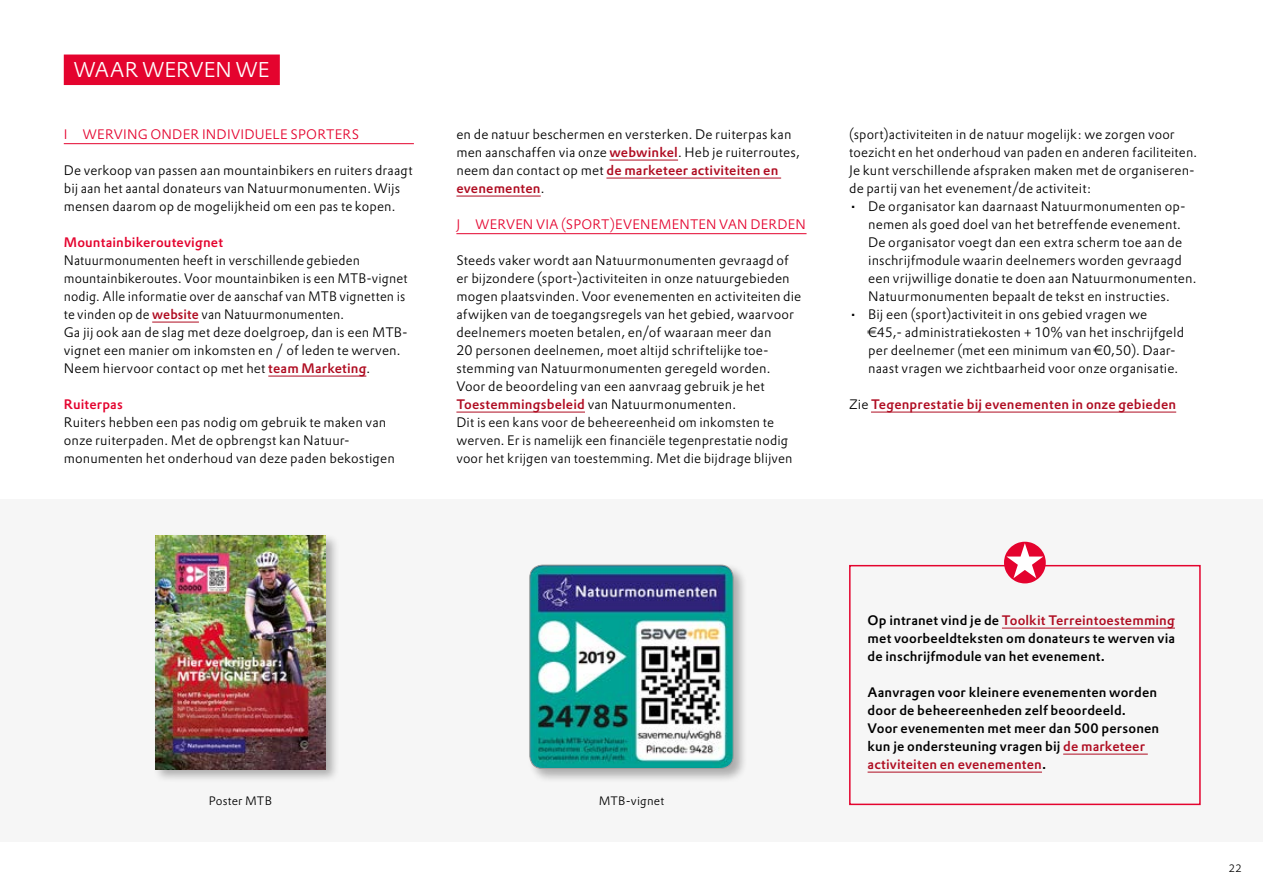
<style>
.page{position:relative;width:1263px;height:893px;background:#fff}
.page>*{position:absolute;margin:0;border:0;box-sizing:border-box;transform-origin:0 0}
.t1{font:300 21px "DTL Prokyon TOT";letter-spacing:-.005em;color:#fff}
.t2{font:300 13.5px/18px "DTL Prokyon TOT";letter-spacing:.01em;color:#000}
.t3{font:300 13.5px/18px "DTL Prokyon TOT";letter-spacing:.01em;color:#000;scale:.96 1}
.t4{font:500 13.5px/18px "DTL Prokyon TOT";letter-spacing:.01em;color:#000;text-align:justify}
.t5{font:300 13.5px "DTL Prokyon TOT";letter-spacing:.015em;color:#e4032e}
.t6{font:500 13.5px "DTL Prokyon TOT";letter-spacing:.01em;color:#af0c21}
.t7{font:500 13.5px "DTL Prokyon TOT";letter-spacing:.01em;color:#e4032e}
.t8{font:300 12px "DTL Prokyon TOT";letter-spacing:.015em;color:#000}
.t9{font:300 10.5px "DTL Prokyon TOT";color:#000}
.s1{font-weight:500;color:#af0c21}
.s2{font-weight:300;color:#000}
.s3{color:#af0c21}
</style>
<div class="page">
<div style="left:65px;top:55px;width:214px;height:29px;background:#e4032e"></div>
<div style="left:64px;top:55px;width:216px;height:30px;border:2px solid #e4032e"></div>
<hr style="left:64px;top:143px;width:350px;height:1px;background:#e4032e">
<hr style="left:152px;top:322px;width:47px;height:1px;background:#af0c21">
<hr style="left:268px;top:376px;width:98px;height:1px;background:#af0c21">
<hr style="left:609px;top:160px;width:69px;height:1px;background:#af0c21">
<hr style="left:606px;top:178px;width:175px;height:1px;background:#af0c21">
<hr style="left:456px;top:196px;width:85px;height:1px;background:#af0c21">
<hr style="left:456px;top:233px;width:350px;height:1px;background:#e4032e">
<hr style="left:456px;top:412px;width:129px;height:1px;background:#af0c21">
<hr style="left:871px;top:412px;width:305px;height:1px;background:#af0c21">
<div style="left:0;top:499px;width:1263px;height:342px;background:#f6f6f6"></div>
<div style="left:528px;top:563px;width:220px;height:221px;background:#000;opacity:.3"></div>
<img style="left:530px;top:565px;width:203px;height:203px">
<div style="left:530px;top:565px;width:203px;height:204px;border:1px solid #9d9d9c;border-radius:13px"></div>
<div style="left:153px;top:532px;width:187px;height:251px;background:#000;opacity:.3"></div>
<img style="left:155px;top:535px;width:171px;height:234px">
<hr style="left:1002px;top:628px;width:173px;height:1px;background:#af0c21">
<hr style="left:1063px;top:754px;width:85px;height:1px;background:#af0c21">
<hr style="left:867px;top:772px;width:175px;height:1px;background:#af0c21">
<div style="left:849px;top:565px;width:352px;height:240px;border:2px solid #e4032e"></div>
<svg style="left:1004px;top:542px;width:42px;height:41px"></svg>
<h1 class="t1" style="left:74px;top:56px;width:198px">WAAR WERVEN WE</h1>
<p class="t5" style="left:64px;top:126px;width:297px">I WERVING ONDER INDIVIDUELE SPORTERS</p>
<p class="t2" style="left:64px;top:161px;width:350px">De verkoop van passen aan mountainbikers en ruiters draagt bij aan het aantal donateurs van Natuurmonumenten. Wijs mensen daarom op de mogelijkheid om een pas te kopen.</p>
<p class="t7" style="left:64px;top:234px;width:161px">Mountainbikeroutevignet</p>
<p class="t3" style="left:64px;top:251px;width:360px">Natuurmonumenten heeft in verschillende gebieden mountainbikeroutes. Voor mountainbiken is een MTB-vignet nodig. Alle informatie over de aanschaf van MTB vignetten is te vinden op de <span class="s1">website</span> van Natuurmonumenten.<br>Ga jij ook aan de slag met deze doelgroep, dan is een MTB&shy;vignet een manier om inkomsten en / of leden te werven.<br>Neem hiervoor contact op met het <span class="s1">team Marketing</span>.</p>
<p class="t7" style="left:64px;top:396px;width:61px">Ruiterpas</p>
<p class="t2" style="left:64px;top:413px;width:333px">Ruiters hebben een pas nodig om gebruik te maken van onze ruiterpaden. Met de opbrengst kan Natuur&shy;monumenten het onderhoud van deze paden bekostigen</p>
<p class="t2" style="left:456px;top:125px;width:345px">en de natuur beschermen en versterken. De ruiterpas kan men aanschaffen via onze <span class="s1">webwinkel</span>. Heb je ruiterroutes, neem dan contact op met <span class="s1">de marketeer activiteiten en evenementen</span>.</p>
<p class="t5" style="left:456px;top:216px;width:351px">J WERVEN VIA (SPORT)EVENEMENTEN VAN DERDEN</p>
<p class="t2" style="left:456px;top:251px;width:346px">Steeds vaker wordt aan Natuurmonumenten gevraagd of er bijzondere (sport-)activiteiten in onze natuurgebieden mogen plaatsvinden. Voor evenementen en activiteiten die afwijken van de toegangsregels van het gebied, waarvoor deelnemers moeten betalen, en/of waaraan meer dan<br>20 personen deelnemen, moet altijd schriftelijke toe&shy;stemming van Natuurmonumenten geregeld worden.<br>Voor de beoordeling van een aanvraag gebruik je het <span class="s1">Toestemmingsbeleid</span> van Natuurmonumenten.<br>Dit is een kans voor de beheereenheid om inkomsten te werven. Er is namelijk een financiële tegenprestatie nodig voor het krijgen van toestemming. Met die bijdrage blijven</p>
<p class="t2" style="left:849px;top:125px;width:349px">(sport)activiteiten in de natuur mogelijk: we zorgen voor toezicht en het onderhoud van paden en anderen faciliteiten.<br>Je kunt verschillende afspraken maken met de organiseren&shy;de partij van het evenement/de activiteit:</p>
<p class="t2" style="left:868px;top:197px;width:330px;text-indent:-19px">• De organisator kan daarnaast Natuurmonumenten op&shy;nemen als goed doel van het betreffende evenement.<br>De organisator voegt dan een extra scherm toe aan de inschrijfmodule waarin deelnemers worden gevraagd een vrijwillige donatie te doen aan Natuurmonumenten.<br>Natuurmonumenten bepaalt de tekst en instructies.</p>
<p class="t2" style="left:868px;top:305px;width:317px;text-indent:-19px">• Bij een (sport)activiteit in ons gebied vragen we €45,- administratiekosten + 10% van het inschrijfgeld per deelnemer (met een minimum van €0,50). Daar&shy;naast vragen we zichtbaarheid voor onze organisatie.</p>
<p class="t6" style="left:849px;top:395px;width:329px"><span class="s2">Zie</span> Tegenprestatie bij evenementen in onze gebieden</p>
<p class="t8" style="left:209px;top:793px;width:65px">Poster MTB</p>
<p class="t8" style="left:599px;top:793px;width:67px">MTB-vignet</p>
<p class="t4" style="left:867px;top:611px;width:309px">Op intranet vind je de <span class="s3">Toolkit Terreintoestemming </span>met voorbeeldteksten om donateurs te werven via de inschrijfmodule van het evenement.</p>
<p class="t4" style="left:867px;top:683px;width:293px;text-align:left">Aanvragen voor kleinere evenementen worden door de beheereenheden zelf beoordeeld.<br>Voor evenementen met meer dan 500 personen kun je ondersteuning vragen bij <span class="s3">de marketeer activiteiten en evenementen</span>.</p>
<p class="t9" style="left:1229px;top:862px;width:14px">22</p>
</div>
